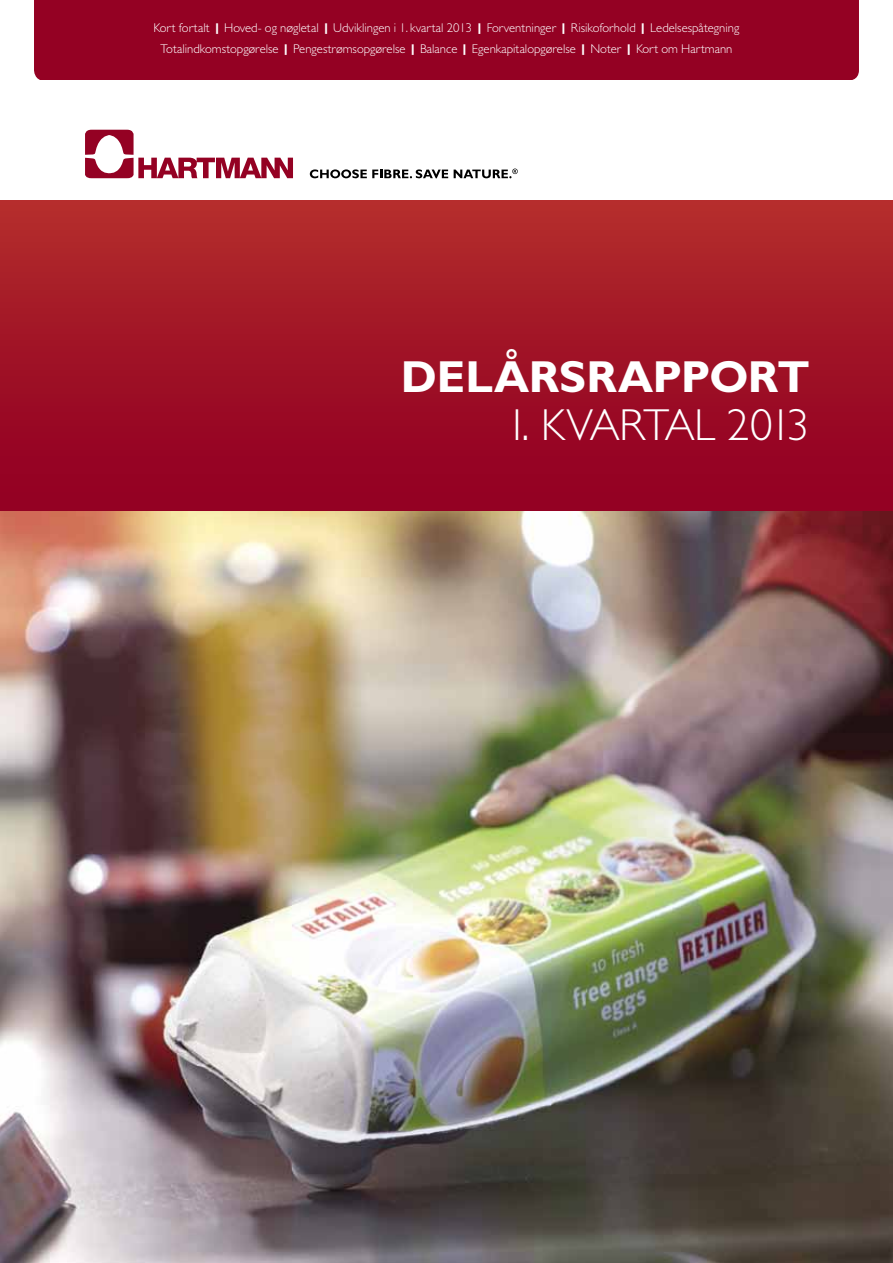
<style>
.page{position:relative;width:893px;height:1263px;background:#fff}
.page>*{position:absolute;margin:0;border:0;box-sizing:border-box;transform-origin:0 0}
.t1{font:700 45px "Gill Sans MT Std";letter-spacing:-.005em;color:#fff}
.t2{font:300 45px "Gill Sans MT Std";letter-spacing:-.05em;color:#fff}
.t3{font:300 12.75px/21px "Gill Sans MT Std";color:#fff;text-align:center}
.s1{font-weight:800}
</style>
<div class="page">
<img style="left:0;top:511px;width:893px;height:752px">
<svg style="left:0;top:200px;width:893px;height:311px;background:#a11426"></svg>
<div style="left:34px;top:0;width:825px;height:80px;background:#940123"></div>
<svg style="left:85px;top:130px;width:208px;height:48px"></svg>
<svg style="left:310px;top:169px;width:138px;height:9px"></svg>
<svg style="left:454px;top:169px;width:64px;height:9px"></svg>
<p class="t3" style="left:154px;top:17px;width:587px">Kort fortalt <span class="s1">|</span> Hoved- og nøgletal <span class="s1">|</span> Udviklingen i 1. kvartal 2013 <span class="s1">|</span> Forventninger <span class="s1">|</span> Risikoforhold <span class="s1">|</span> Ledelsespåtegning<br>Totalindkomstopgørelse <span class="s1">|</span> Pengestrømsopgørelse <span class="s1">|</span> Balance <span class="s1">|</span> Egenkapitalopgørelse <span class="s1">|</span> Noter <span class="s1">|</span> Kort om Hartmann</p>
<h1 class="t1" style="left:401px;top:349px;width:410px">DELÅRSRAPPORT</h1>
<h1 class="t2" style="left:506px;top:398px;width:306px">1. kvartal 2013</h1>
</div>
